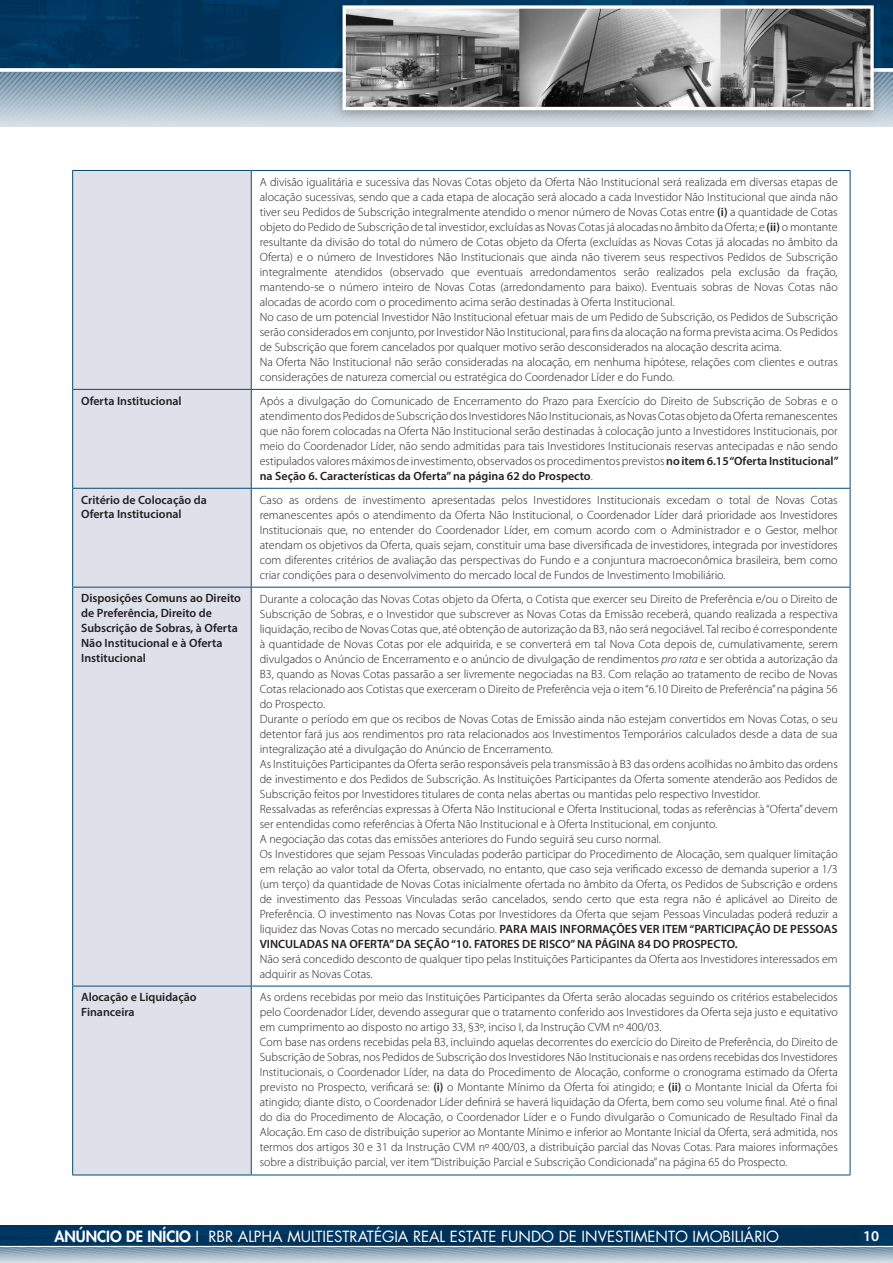
<style>
.page{position:relative;width:893px;height:1263px;background:#fff}
.page>*{position:absolute;margin:0;border:0;box-sizing:border-box;transform-origin:0 0}
.t1{font:15px "Futura";color:#fff}
.t2{font:600 15px "Myriad Pro";color:#fff}
.A_DIREITA{font:300 12px/15px "Myriad Pro";color:#231f20;text-align:justify}
.A_ESQUERDA{font:600 12px/14.9px "Myriad Pro";color:#231f20}
.s1{font-weight:600}
.s2{font-style:italic}
.s3{font-weight:800}
</style>
<div class="page">
<img style="left:0;top:0;width:893px;height:127px">
<img style="left:0;top:1226px;width:893px;height:37px">
<div style="left:73px;top:171px;width:178px;height:1003px;background:#dee1e9"></div>
<hr style="left:72px;top:170px;width:179px;height:1px;background:#074a75">
<hr style="left:72px;top:171px;width:1px;height:218px;background:#074a75">
<hr style="left:251px;top:170px;width:599px;height:1px;background:#074a75">
<hr style="left:251px;top:171px;width:1px;height:218px;background:#074a75">
<hr style="left:850px;top:171px;width:1px;height:218px;background:#074a75">
<hr style="left:72px;top:389px;width:179px;height:1px;background:#074a75">
<hr style="left:72px;top:390px;width:1px;height:98px;background:#074a75">
<hr style="left:251px;top:389px;width:599px;height:1px;background:#074a75">
<hr style="left:251px;top:390px;width:1px;height:98px;background:#074a75">
<hr style="left:850px;top:390px;width:1px;height:98px;background:#074a75">
<hr style="left:72px;top:488px;width:179px;height:1px;background:#074a75">
<hr style="left:72px;top:489px;width:1px;height:98px;background:#074a75">
<hr style="left:251px;top:488px;width:599px;height:1px;background:#074a75">
<hr style="left:251px;top:489px;width:1px;height:98px;background:#074a75">
<hr style="left:850px;top:489px;width:1px;height:98px;background:#074a75">
<hr style="left:72px;top:587px;width:1px;height:399px;background:#074a75">
<hr style="left:251px;top:587px;width:1px;height:399px;background:#074a75">
<hr style="left:850px;top:587px;width:1px;height:399px;background:#074a75">
<hr style="left:72px;top:587px;width:179px;height:1px;background:#074a75">
<hr style="left:251px;top:587px;width:599px;height:1px;background:#074a75">
<hr style="left:72px;top:986px;width:179px;height:1px;background:#074a75">
<hr style="left:72px;top:986px;width:1px;height:188px;background:#074a75">
<hr style="left:251px;top:986px;width:599px;height:1px;background:#074a75">
<hr style="left:251px;top:986px;width:1px;height:188px;background:#074a75">
<hr style="left:850px;top:986px;width:1px;height:188px;background:#074a75">
<hr style="left:72px;top:1174px;width:179px;height:1px;background:#074a75">
<hr style="left:251px;top:1174px;width:599px;height:1px;background:#074a75">
<p class="A_DIREITA" style="left:260px;top:175px;width:580px">A divisão igualitária e sucessiva das Novas Cotas objeto da Oferta Não Institucional será realizada em diversas etapas de alocação sucessivas, sendo que a cada etapa de alocação será alocado a cada Investidor Não Institucional que ainda não tiver seu Pedidos de Subscrição integralmente atendido o menor número de Novas Cotas entre <span class="s1">(i)</span> a quantidade de Cotas objeto do Pedido de Subscrição de tal investidor, excluídas as Novas Cotas já alocadas no âmbito da Oferta; e <span class="s1">(ii)</span> o montante resultante da divisão do total do número de Cotas objeto da Oferta (excluídas as Novas Cotas já alocadas no âmbito da Oferta) e o número de Investidores Não Institucionais que ainda não tiverem seus respectivos Pedidos de Subscrição integralmente atendidos (observado que eventuais arredondamentos serão realizados pela exclusão da fração, mantendo-se o número inteiro de Novas Cotas (arredondamento para baixo). Eventuais sobras de Novas Cotas não alocadas de acordo com o procedimento acima serão destinadas à Oferta Institucional.</p>
<p class="A_DIREITA" style="left:260px;top:310px;width:580px">No caso de um potencial Investidor Não Institucional efetuar mais de um Pedido de Subscrição, os Pedidos de Subscrição serão considerados em conjunto, por Investidor Não Institucional, para fins da alocação na forma prevista acima. Os Pedidos de Subscrição que forem cancelados por qualquer motivo serão desconsiderados na alocação descrita acima.</p>
<p class="A_DIREITA" style="left:260px;top:355px;width:580px">Na Oferta Não Institucional não serão consideradas na alocação, em nenhuma hipótese, relações com clientes e outras considerações de natureza comercial ou estratégica do Coordenador Líder e do Fundo.</p>
<p class="A_ESQUERDA" style="left:81px;top:393px;width:102px">Oferta Institucional</p>
<p class="A_DIREITA" style="left:260px;top:393px;width:580px">Após a divulgação do Comunicado de Encerramento do Prazo para Exercício do Direito de Subscrição de Sobras e o atendimento dos Pedidos de Subscrição dos Investidores Não Institucionais, as Novas Cotas objeto da Oferta remanescentes que não forem colocadas na Oferta Não Institucional serão destinadas à colocação junto a Investidores Institucionais, por meio do Coordenador Líder, não sendo admitidas para tais Investidores Institucionais reservas antecipadas e não sendo estipulados valores máximos de investimento, observados os procedimentos previstos <span class="s1">no item 6.15 “Oferta Institucional” na Seção 6. Características da Oferta” na página 62 do Prospecto</span>.</p>
<p class="A_ESQUERDA" style="left:81px;top:492px;width:127px">Critério de Colocação da<br>Oferta Institucional</p>
<p class="A_DIREITA" style="left:260px;top:492px;width:579px">Caso as ordens de investimento apresentadas pelos Investidores Institucionais excedam o total de Novas Cotas remanescentes após o atendimento da Oferta Não Institucional, o Coordenador Líder dará prioridade aos Investidores Institucionais que, no entender do Coordenador Líder, em comum acordo com o Administrador e o Gestor, melhor atendam os objetivos da Oferta, quais sejam, constituir uma base diversificada de investidores, integrada por investidores com diferentes critérios de avaliação das perspectivas do Fundo e a conjuntura macroeconômica brasileira, bem como criar condições para o desenvolvimento do mercado local de Fundos de Investimento Imobiliário.</p>
<p class="A_ESQUERDA" style="left:81px;top:591px;width:161px">Disposições Comuns ao Direito de Preferência, Direito de<br>Subscrição de Sobras, à Oferta<br>Não Institucional e à Oferta<br>Institucional</p>
<p class="A_DIREITA" style="left:260px;top:591px;width:580px">Durante a colocação das Novas Cotas objeto da Oferta, o Cotista que exercer seu Direito de Preferência e/ou o Direito de Subscrição de Sobras, e o Investidor que subscrever as Novas Cotas da Emissão receberá, quando realizada a respectiva liquidação, recibo de Novas Cotas que, até obtenção de autorização da B3, não será negociável. Tal recibo é correspondente à quantidade de Novas Cotas por ele adquirida, e se converterá em tal Nova Cota depois de, cumulativamente, serem divulgados o Anúncio de Encerramento e o anúncio de divulgação de rendimentos <span class="s2">pro rata</span> e ser obtida a autorização da B3, quando as Novas Cotas passarão a ser livremente negociadas na B3. Com relação ao tratamento de recibo de Novas Cotas relacionado aos Cotistas que exerceram o Direito de Preferência veja o item “6.10 Direito de Preferência” na página 56 do Prospecto.</p>
<p class="A_DIREITA" style="left:260px;top:711px;width:579px">Durante o período em que os recibos de Novas Cotas de Emissão ainda não estejam convertidos em Novas Cotas, o seu detentor fará jus aos rendimentos pro rata relacionados aos Investimentos Temporários calculados desde a data de sua integralização até a divulgação do Anúncio de Encerramento.</p>
<p class="A_DIREITA" style="left:260px;top:756px;width:579px">As Instituições Participantes da Oferta serão responsáveis pela transmissão à B3 das ordens acolhidas no âmbito das ordens de investimento e dos Pedidos de Subscrição. As Instituições Participantes da Oferta somente atenderão aos Pedidos de Subscrição feitos por Investidores titulares de conta nelas abertas ou mantidas pelo respectivo Investidor.</p>
<p class="A_DIREITA" style="left:260px;top:801px;width:580px">Ressalvadas as referências expressas à Oferta Não Institucional e Oferta Institucional, todas as referências à “Oferta” devem ser entendidas como referências à Oferta Não Institucional e à Oferta Institucional, em conjunto.</p>
<p class="A_DIREITA" style="left:260px;top:831px;width:403px">A negociação das cotas das emissões anteriores do Fundo seguirá seu curso normal.</p>
<p class="A_DIREITA" style="left:260px;top:846px;width:579px">Os Investidores que sejam Pessoas Vinculadas poderão participar do Procedimento de Alocação, sem qualquer limitação em relação ao valor total da Oferta, observado, no entanto, que caso seja verificado excesso de demanda superior a 1/3 (um terço) da quantidade de Novas Cotas inicialmente ofertada no âmbito da Oferta, os Pedidos de Subscrição e ordens de investimento das Pessoas Vinculadas serão cancelados, sendo certo que esta regra não é aplicável ao Direito de Preferência. O investimento nas Novas Cotas por Investidores da Oferta que sejam Pessoas Vinculadas poderá reduzir a liquidez das Novas Cotas no mercado secundário. <span class="s1">PARA MAIS INFORMAÇÕES VER ITEM “PARTICIPAÇÃO DE PESSOAS VINCULADAS NA OFERTA” DA SEÇÃO “10. FATORES DE RISCO” NA PÁGINA 84 DO PROSPECTO.</span></p>
<p class="A_DIREITA" style="left:260px;top:951px;width:579px">Não será concedido desconto de qualquer tipo pelas Instituições Participantes da Oferta aos Investidores interessados em adquirir as Novas Cotas.</p>
<p class="A_ESQUERDA" style="left:81px;top:989px;width:117px">Alocação e Liquidação<br>Financeira</p>
<p class="A_DIREITA" style="left:260px;top:990px;width:579px">As ordens recebidas por meio das Instituições Participantes da Oferta serão alocadas seguindo os critérios estabelecidos pelo Coordenador Líder, devendo assegurar que o tratamento conferido aos Investidores da Oferta seja justo e equitativo em cumprimento ao disposto no artigo 33, §3º, inciso I, da Instrução CVM nº 400/03.</p>
<p class="A_DIREITA" style="left:260px;top:1035px;width:580px">Com base nas ordens recebidas pela B3, incluindo aquelas decorrentes do exercício do Direito de Preferência, do Direito de Subscrição de Sobras, nos Pedidos de Subscrição dos Investidores Não Institucionais e nas ordens recebidas dos Investidores Institucionais, o Coordenador Líder, na data do Procedimento de Alocação, conforme o cronograma estimado da Oferta previsto no Prospecto, verificará se: <span class="s1">(i)</span> o Montante Mínimo da Oferta foi atingido; e <span class="s1">(ii)</span> o Montante Inicial da Oferta foi atingido; diante disto, o Coordenador Líder definirá se haverá liquidação da Oferta, bem como seu volume final. Até o final do dia do Procedimento de Alocação, o Coordenador Líder e o Fundo divulgarão o Comunicado de Resultado Final da Alocação. Em caso de distribuição superior ao Montante Mínimo e inferior ao Montante Inicial da Oferta, será admitida, nos termos dos artigos 30 e 31 da Instrução CVM nº 400/03, a distribuição parcial das Novas Cotas. Para maiores informações sobre a distribuição parcial, ver item “Distribuição Parcial e Subscrição Condicionada” na página 65 do Prospecto.</p>
<p class="t1" style="left:54px;top:1226px;width:726px"><span class="s3">ANÚNCIO DE INÍCIO</span> I RBR ALPHA MULTIESTRATÉGIA REAL ESTATE FUNDO DE INVESTIMENTO IMOBILIÁRIO</p>
<p class="t2" style="left:863px;top:1226px;width:18px">10</p>
</div>
